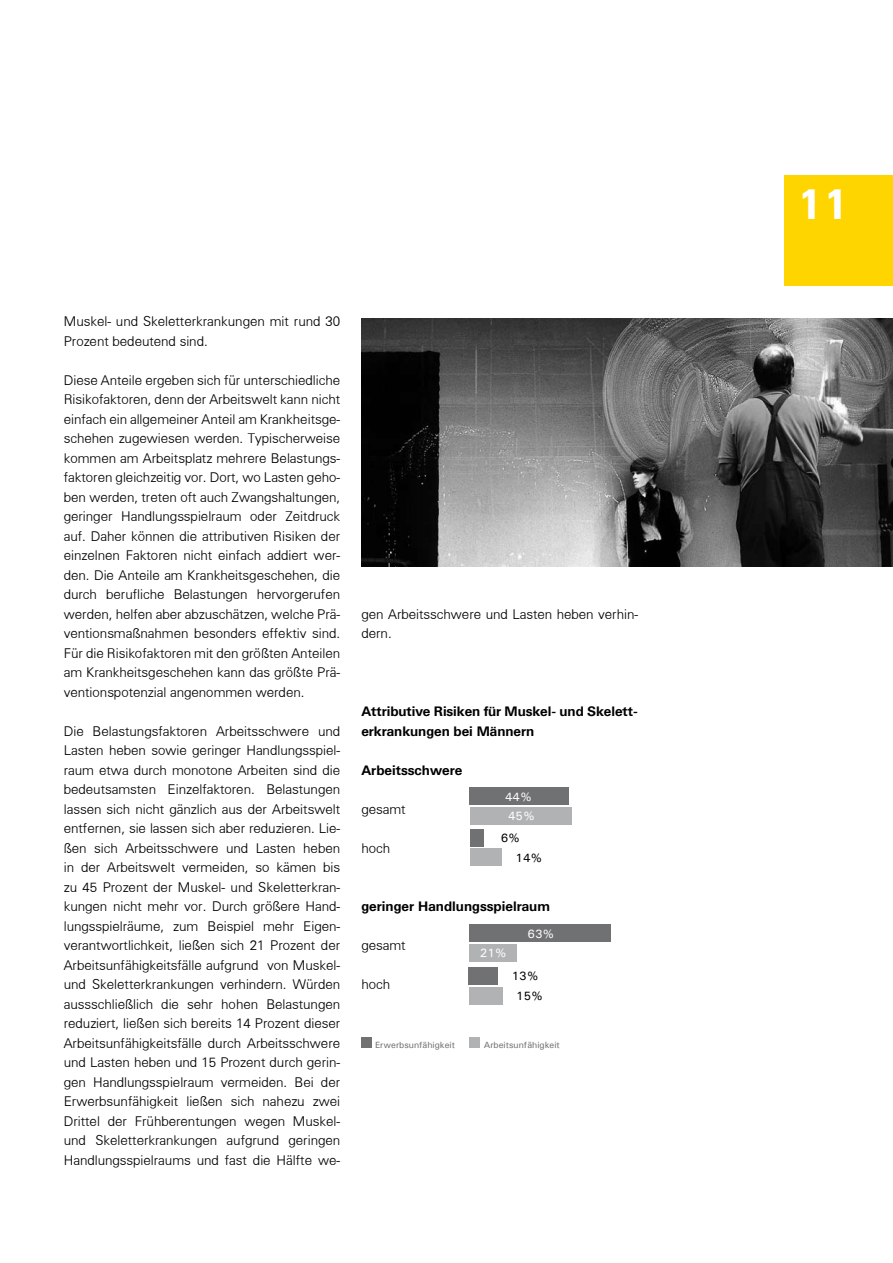
<style>
.page{position:relative;width:893px;height:1263px;background:#fff}
.page>*{position:absolute;margin:0;border:0;box-sizing:border-box;transform-origin:0 0}
.t1{font:700 42px "Univers BQ";color:#fff}
.t2{font:300 13.5px/19.5px "Univers";color:#000}
.t3{font:700 13.5px/19.5px "Univers BQ";letter-spacing:-.005em;color:#000}
.t4{font:12px/19.5px "Univers ATT";letter-spacing:-.005em;color:#fff}
.t5{font:12px/19.5px "Univers ATT";color:#000;text-align:center}
.t6{font:9px "Univers ATT";color:#707173}
</style>
<div class="page">
<div style="left:784px;top:176px;width:109px;height:110px;background:#ffd500"></div>
<div style="left:470px;top:788px;width:99px;height:17px;background:#707173"></div>
<div style="left:470px;top:807px;width:101px;height:17px;background:#b1b2b4"></div>
<div style="left:469px;top:925px;width:142px;height:17px;background:#707173"></div>
<div style="left:469px;top:944px;width:48px;height:17px;background:#b1b2b4"></div>
<div style="left:469px;top:967px;width:29px;height:17px;background:#707173"></div>
<div style="left:469px;top:987px;width:34px;height:17px;background:#b1b2b4"></div>
<div style="left:470px;top:829px;width:13px;height:17px;background:#707173"></div>
<div style="left:470px;top:849px;width:31px;height:17px;background:#b1b2b4"></div>
<div style="left:361px;top:1037px;width:11px;height:11px;background:#707173"></div>
<div style="left:469px;top:1037px;width:11px;height:11px;background:#b1b2b4"></div>
<img style="left:361px;top:319px;width:532px;height:248px">
<p class="t2" style="left:64px;top:311px;width:278px">Muskel- und Skeletterkrankungen mit rund 30<br>Prozent bedeutend sind.</p>
<p class="t2" style="left:64px;top:370px;width:278px;text-align:justify">Diese Anteile ergeben sich für unterschiedliche Risikofaktoren, denn der Arbeitswelt kann nicht einfach ein allgemeiner Anteil am Krankheitsge--- schehen zugewiesen werden. Typischerweise kommen am Arbeitsplatz mehrere Belastungs--- faktoren gleichzeitig vor. Dort, wo Lasten geho--- ben werden, treten oft auch Zwangshaltungen, geringer Handlungsspielraum oder Zeitdruck auf. Daher können die attributiven Risiken der einzelnen Faktoren nicht einfach addiert wer--- den. Die Anteile am Krankheitsgeschehen, die durch berufliche Belastungen hervorgerufen werden, helfen aber abzuschätzen, welche Prä--- ventionsmaßnahmen besonders effektiv sind.<br>Für die Risikofaktoren mit den größten Anteilen am Krankheitsgeschehen kann das größte Prä--- ventionspotenzial angenommen werden.</p>
<p class="t2" style="left:64px;top:721px;width:278px;text-align:justify">Die Belastungsfaktoren Arbeitsschwere und Lasten heben sowie geringer Handlungsspiel--- raum etwa durch monotone Arbeiten sind die bedeutsamsten Einzelfaktoren. Belastungen lassen sich nicht gänzlich aus der Arbeitswelt entfernen, sie lassen sich aber reduzieren. Lie--- ßen sich Arbeitsschwere und Lasten heben in der Arbeitswelt vermeiden, so kämen bis zu 45 Prozent der Muskel- und Skeletterkran--- kungen nicht mehr vor. Durch größere Hand--- lungsspielräume, zum Beispiel mehr Eigen--- verantwortlichkeit, ließen sich 21 Prozent der Arbeitsunfähigkeitsfälle aufgrund von Muskel&shy;und Skeletterkrankungen verhindern. Würden aussschließlich die sehr hohen Belastungen reduziert, ließen sich bereits 14 Prozent dieser Arbeitsunfähigkeitsfälle durch Arbeitsschwere und Lasten heben und 15 Prozent durch gerin--- gen Handlungsspielraum vermeiden. Bei der Erwerbsunfähigkeit ließen sich nahezu zwei Drittel der Frühberentungen wegen Muskel&shy;und Skeletterkrankungen aufgrund geringen Handlungsspielraums und fast die Hälfte we---</p>
<p class="t2" style="left:361px;top:604px;width:278px">gen Arbeitsschwere und Lasten heben verhin--- dern.</p>
<p class="t3" style="left:361px;top:702px;width:277px">Attributive Risiken für Muskel- und Skelett&shy;erkrankungen bei Männern</p>
<p class="t3" style="left:361px;top:760px;width:102px">Arbeitsschwere</p>
<p class="t2" style="left:361px;top:799px;width:46px">gesamt</p>
<p class="t2" style="left:361px;top:838px;width:30px">hoch</p>
<p class="t4" style="left:505px;top:786px;width:32px">44%<br>45%</p>
<p class="t5" style="left:501px;top:828px;width:21px">6%</p>
<p class="t5" style="left:516px;top:847px;width:28px">14%</p>
<p class="t3" style="left:361px;top:897px;width:190px">geringer Handlungsspielraum</p>
<p class="t2" style="left:361px;top:935px;width:46px">gesamt</p>
<p class="t2" style="left:361px;top:974px;width:30px">hoch</p>
<p class="t4" style="left:528px;top:924px;width:28px">63%</p>
<p class="t4" style="left:480px;top:943px;width:28px">21%</p>
<p class="t5" style="left:512px;top:966px;width:33px">13%<br>15%</p>
<p class="t6" style="left:375px;top:1039px;width:82px">Erwerbsunfähigkeit</p>
<p class="t6" style="left:484px;top:1039px;width:78px">Arbeitsunfähigkeit</p>
<h1 class="t1" style="left:797px;top:181px;width:54px">02</h1>
<h1 class="t1" style="left:797px;top:181px;width:54px">11</h1>
</div>
